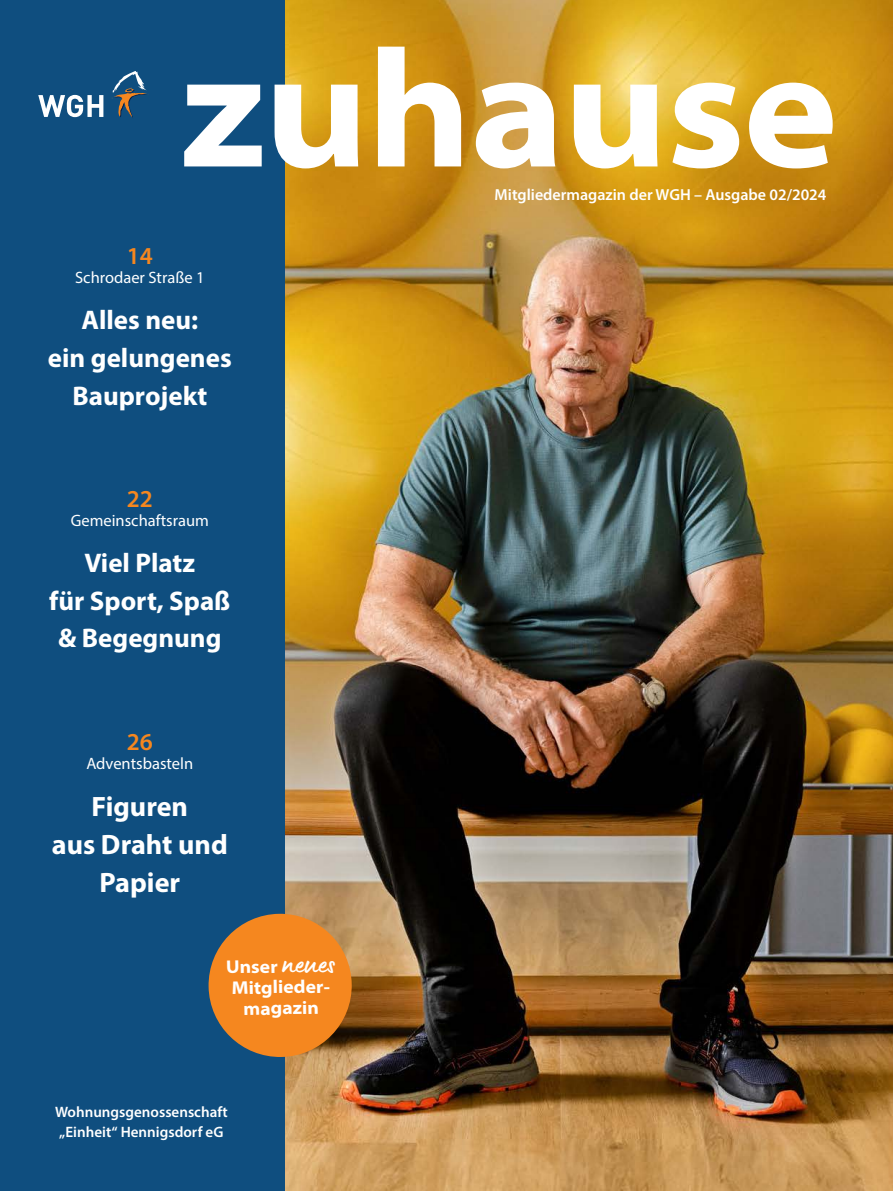
<style>
.page{position:relative;width:893px;height:1191px;background:#fff}
.page>*{position:absolute;margin:0;border:0;box-sizing:border-box;transform-origin:0 0}
.t1{font:700 semi-expanded 167.25px "Myriad Pro";letter-spacing:-.01em;color:#fff}
.t2{font:700 28.05px/38px "Myriad Pro";color:#fff;text-align:center}
.t3{font:700 27px/37.5px "Myriad Pro";color:#fff;text-align:center}
.t4{font:600 24.3px "Myriad Pro";color:#f5871f}
.t5{font:700 semi-expanded 18.45px/20.9px "Myriad Pro";color:#fff;text-align:center}
.t6{font:16.5px "Myriad Pro";color:#fff}
.t7{font:600 16.05px "Myriad Pro";color:#fff}
.t8{font:600 15px/20px "Myriad Pro";color:#fff}
.s1{font-family:"Lumios Marker";font-weight:400;font-stretch:normal;font-size:32.85px}
</style>
<div class="page">
<img style="left:284px;top:0;width:609px;height:1191px">
<div style="left:0;top:0;width:284px;height:1191px;background:#0f4e7f"></div>
<svg style="left:38px;top:71px;width:111px;height:47px"></svg>
<svg style="left:208px;top:913px;width:144px;height:144px;background:#d17e2e"></svg>
<h1 class="t1" style="left:180px;top:-1px;width:659px">zuhause</h1>
<p class="t7" style="left:495px;top:185px;width:333px">Mitgliedermagazin der WGH – Ausgabe 02/2024</p>
<p class="t4" style="left:127px;top:240px;width:28px">14</p>
<p class="t6" style="left:75px;top:268px;width:131px">Schrodaer Straße 1</p>
<p class="t3" style="left:48px;top:301px;width:185px">Alles neu:<br>ein gelungenes<br>Bauprojekt</p>
<p class="t4" style="left:127px;top:483px;width:28px">22</p>
<p class="t6" style="left:71px;top:511px;width:140px">Gemeinschaftsraum</p>
<p class="t3" style="left:49px;top:543px;width:183px">Viel Platz<br>für Sport, Spaß &amp; Begegnung</p>
<p class="t4" style="left:127px;top:726px;width:28px">26</p>
<p class="t6" style="left:86px;top:753px;width:108px">Adventsbasteln</p>
<p class="t2" style="left:52px;top:786px;width:177px">Figuren<br>aus Draht und<br>Papier</p>
<p class="t5" style="left:226px;top:956px;width:111px;rotate:-1deg">Unser <span class="s1">neues<br></span>Mitglieder&shy;magazin</p>
<p class="t8" style="left:55px;top:1101px;width:174px">Wohnungs genossen schaft „Einheit“ Hennigsdorf eG</p>
</div>
